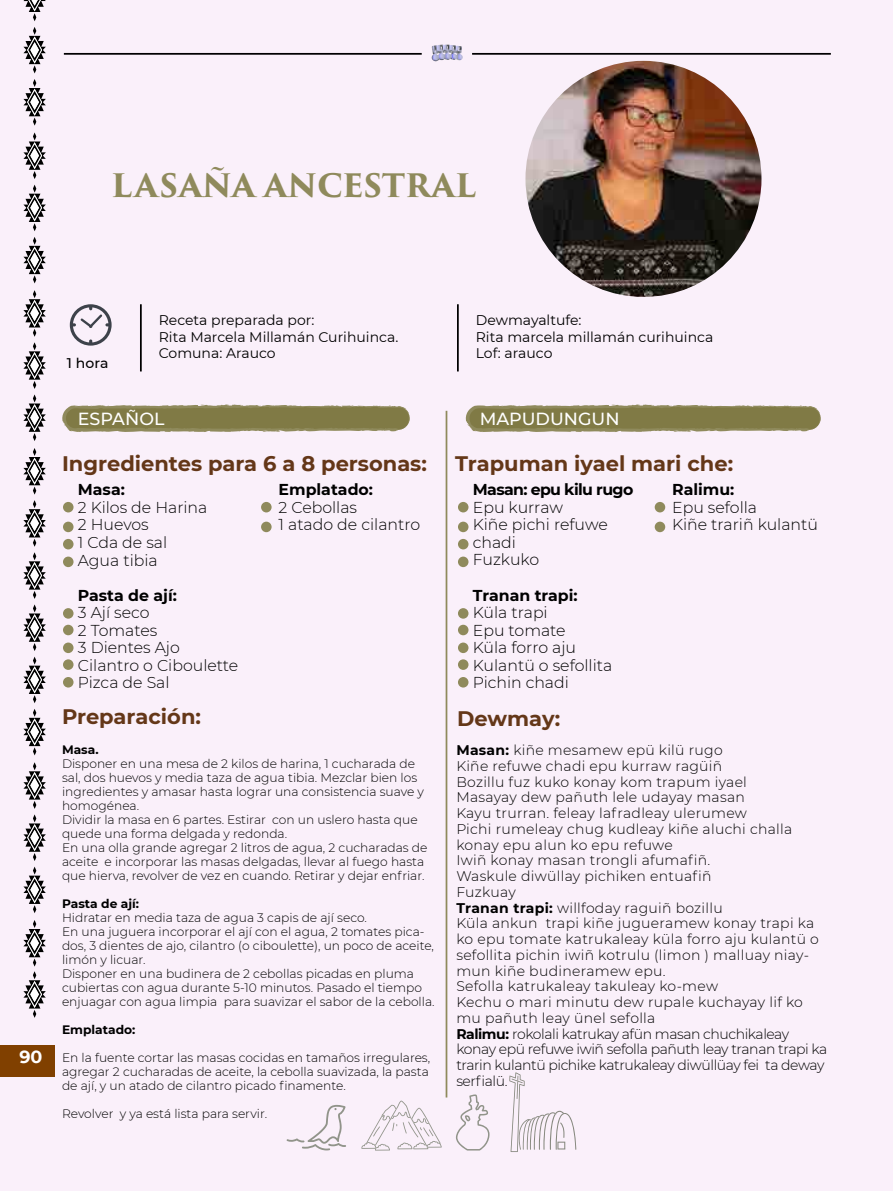
<style>
.page{position:relative;width:893px;height:1191px;background:#faf0fa}
.page>*{position:absolute;margin:0;border:0;box-sizing:border-box;transform-origin:0 0}
.t1{font:700 31.5px "Trajan Pro 3";color:#8f8a5c}
.t2{font:700 21px "Montserrat";color:#643718}
.t3{font:500 17.5px "Montserrat";color:#fff}
.t4{font:700 17.5px "Montserrat";color:#fff}
.t5{font:300 15.75px/17.5px "Montserrat";color:#000}
.t6{font:700 15.75px "Montserrat";color:#000}
.t7{font:700 15.75px "Montserrat";letter-spacing:-.04em;color:#000}
.t8{font:300 14px/15.8px "Montserrat";letter-spacing:.02em;color:#000}
.t9{font:14px/16.8px "Montserrat";color:#000}
.t10{font:500 14px "Montserrat";color:#000}
.t11{font:300 12.25px/14px "Montserrat";color:#000}
.t12{font:700 12.25px "Montserrat";color:#000}
.s1{font-weight:700}
</style>
<div class="page">
<div style="left:0;top:1045px;width:55px;height:31px;background:#804000"></div>
<svg style="left:23px;top:0;width:23px;height:21px"></svg>
<svg style="left:23px;top:27px;width:23px;height:46px"></svg>
<svg style="left:23px;top:79px;width:23px;height:47px"></svg>
<svg style="left:23px;top:133px;width:23px;height:46px"></svg>
<svg style="left:23px;top:185px;width:23px;height:46px"></svg>
<svg style="left:23px;top:237px;width:23px;height:46px"></svg>
<svg style="left:23px;top:290px;width:23px;height:151px"></svg>
<svg style="left:23px;top:448px;width:23px;height:46px"></svg>
<svg style="left:23px;top:500px;width:23px;height:203px"></svg>
<svg style="left:23px;top:709px;width:23px;height:46px"></svg>
<svg style="left:23px;top:762px;width:23px;height:151px"></svg>
<svg style="left:23px;top:920px;width:23px;height:97px"></svg>
<svg style="left:465px;top:404px;width:355px;height:28px;background:#8f885b"></svg>
<svg style="left:62px;top:404px;width:347px;height:28px;background:#8e885b"></svg>
<svg style="left:509px;top:1072px;width:67px;height:80px"></svg>
<svg style="left:456px;top:1094px;width:34px;height:56px"></svg>
<svg style="left:286px;top:1104px;width:60px;height:46px"></svg>
<svg style="left:361px;top:1100px;width:81px;height:50px"></svg>
<svg style="left:70px;top:304px;width:42px;height:41px"></svg>
<div style="left:63px;top:502px;width:11px;height:10px;background:#8f8a5c;border-radius:50%"></div>
<div style="left:458px;top:502px;width:10px;height:10px;background:#8f8a5c;border-radius:50%"></div>
<div style="left:261px;top:502px;width:11px;height:10px;background:#8f8a5c;border-radius:50%"></div>
<div style="left:655px;top:502px;width:10px;height:10px;background:#8f8a5c;border-radius:50%"></div>
<div style="left:63px;top:521px;width:11px;height:11px;background:#8f8a5c;border-radius:50%"></div>
<div style="left:458px;top:521px;width:10px;height:11px;background:#8f8a5c;border-radius:50%"></div>
<div style="left:261px;top:521px;width:11px;height:11px;background:#8f8a5c;border-radius:50%"></div>
<div style="left:655px;top:521px;width:10px;height:11px;background:#8f8a5c;border-radius:50%"></div>
<div style="left:63px;top:539px;width:11px;height:10px;background:#8f8a5c;border-radius:50%"></div>
<div style="left:458px;top:539px;width:10px;height:10px;background:#8f8a5c;border-radius:50%"></div>
<div style="left:63px;top:556px;width:11px;height:11px;background:#8f8a5c;border-radius:50%"></div>
<div style="left:458px;top:556px;width:10px;height:11px;background:#8f8a5c;border-radius:50%"></div>
<div style="left:63px;top:625px;width:11px;height:10px;background:#8f8a5c;border-radius:50%"></div>
<div style="left:458px;top:625px;width:10px;height:10px;background:#8f8a5c;border-radius:50%"></div>
<div style="left:63px;top:608px;width:11px;height:10px;background:#8f8a5c;border-radius:50%"></div>
<div style="left:458px;top:608px;width:10px;height:10px;background:#8f8a5c;border-radius:50%"></div>
<div style="left:63px;top:677px;width:11px;height:10px;background:#8f8a5c;border-radius:50%"></div>
<div style="left:458px;top:677px;width:10px;height:10px;background:#8f8a5c;border-radius:50%"></div>
<div style="left:63px;top:642px;width:11px;height:11px;background:#8f8a5c;border-radius:50%"></div>
<div style="left:458px;top:642px;width:10px;height:11px;background:#8f8a5c;border-radius:50%"></div>
<div style="left:63px;top:659px;width:11px;height:11px;background:#8f8a5c;border-radius:50%"></div>
<div style="left:458px;top:659px;width:10px;height:11px;background:#8f8a5c;border-radius:50%"></div>
<hr style="left:446px;top:411px;width:1px;height:686px;background:#8f8a5c">
<hr style="left:140px;top:304px;width:2px;height:67px;background:#000">
<hr style="left:457px;top:304px;width:2px;height:67px;background:#000">
<img style="left:525px;top:61px;width:236px;height:236px;border-radius:118px">
<img style="left:431px;top:45px;width:32px;height:16px">
<hr style="left:64px;top:53px;width:358px;height:2px;background:#000">
<hr style="left:472px;top:53px;width:359px;height:2px;background:#000">
<h1 class="t1" style="left:111px;top:162px;width:366px">LASAÑA ANCESTRAL</h1>
<h3 class="t4" style="left:19px;top:1044px;width:25px">90</h3>
<p class="t10" style="left:67px;top:354px;width:43px">1 hora</p>
<p class="t9" style="left:159px;top:311px;width:241px">Receta preparada por:<br>Rita Marcela Millamán Curihuinca.<br>Comuna: Arauco</p>
<p class="t9" style="left:476px;top:311px;width:239px">Dewmayaltufe:<br>Rita marcela millamán curihuinca<br>Lof: arauco</p>
<h3 class="t3" style="left:78px;top:406px;width:88px">ESPAÑOL</h3>
<h3 class="t3" style="left:480px;top:406px;width:141px">MAPUDUNGUN</h3>
<h2 class="t2" style="left:62px;top:448px;width:366px">Ingredientes para 6 a 8 personas:</h2>
<h2 class="t2" style="left:455px;top:448px;width:279px">Trapuman iyael mari che:</h2>
<p class="t6" style="left:78px;top:478px;width:48px">Masa:</p>
<p class="t5" style="left:78px;top:498px;width:131px">2 Kilos de Harina<br>2 Huevos<br>1 Cda de sal<br>Agua tibia</p>
<p class="t6" style="left:78px;top:583px;width:101px">Pasta de ají:</p>
<p class="t5" style="left:78px;top:603px;width:162px">3 Ají seco<br>2 Tomates<br>3 Dientes Ajo<br>Cilantro o Ciboulette<br>Pizca de Sal</p>
<p class="t6" style="left:279px;top:478px;width:96px">Emplatado:</p>
<p class="t5" style="left:279px;top:498px;width:143px">2 Cebollas<br>1 atado de cilantro</p>
<p class="t7" style="left:473px;top:478px;width:162px">Masan: epu kilu rugo</p>
<p class="t5" style="left:473px;top:498px;width:137px">Epu kurraw<br>Kiñe pichi refuwe chadi<br>Fuzkuko</p>
<p class="t6" style="left:473px;top:583px;width:106px">Tranan trapi:</p>
<p class="t5" style="left:473px;top:603px;width:141px">Küla trapi<br>Epu tomate<br>Küla forro aju<br>Kulantü o sefollita<br>Pichin chadi</p>
<h2 class="t2" style="left:62px;top:701px;width:141px">Preparación:</h2>
<h2 class="t2" style="left:457px;top:703px;width:104px">Dewmay:</h2>
<p class="t6" style="left:672px;top:478px;width:64px">Ralimu:</p>
<p class="t5" style="left:672px;top:498px;width:147px">Epu sefolla<br>Kiñe trariñ kulantü</p>
<p class="t12" style="left:62px;top:741px;width:38px">Masa.</p>
<p class="t11" style="left:62px;top:756px;width:367px">Disponer en una mesa de 2 kilos de harina, 1 cucharada de sal, dos huevos y media taza de agua tibia. Mezclar bien los ingredientes y amasar hasta lograr una consistencia suave y homogénea.<br>Dividir la masa en 6 partes. Estirar con un uslero hasta que quede una forma delgada y redonda.<br>En una olla grande agregar 2 litros de agua, 2 cucharadas de aceite e incorporar las masas delgadas, llevar al fuego hasta que hierva, revolver de vez en cuando. Retirar y dejar enfriar.</p>
<p class="t12" style="left:62px;top:895px;width:79px">Pasta de ají:</p>
<p class="t11" style="left:62px;top:910px;width:374px">Hidratar en media taza de agua 3 capis de ají seco.<br>En una juguera incorporar el ají con el agua, 2 tomates pica&shy;dos, 3 dientes de ajo, cilantro (o ciboulette), un poco de aceite, limón y licuar.<br>Disponer en una budinera de 2 cebollas picadas en pluma cubiertas con agua durante 5-10 minutos. Pasado el tiempo enjuagar con agua limpia para suavizar el sabor de la cebolla.</p>
<p class="t12" style="left:62px;top:1021px;width:75px">Emplatado:</p>
<p class="t11" style="left:62px;top:1050px;width:370px;text-align:justify">En la fuente cortar las masas cocidas en tamaños irregulares, agregar 2 cucharadas de aceite, la cebolla suavizada, la pasta de ají, y un atado de cilantro picado finamente.</p>
<p class="t11" style="left:62px;top:1106px;width:207px">Revolver y ya está lista para servir.</p>
<p class="t8" style="left:456px;top:741px;width:372px"><span class="s1">Masan:</span> kiñe mesamew epü kilü rugo<br>Kiñe refuwe chadi epu kurraw ragüiñ<br>Bozillu fuz kuko konay kom trapum iyael<br>Masayay dew pañuth lele udayay masan<br>Kayu trurran. feleay lafradleay ulerumew<br>Pichi rumeleay chug kudleay kiñe aluchi challa konay epu alun ko epu refuwe<br>Iwiñ konay masan trongli afumafiñ.<br>Waskule diwüllay pichiken entuafiñ<br>Fuzkuay<br><span class="s1">Tranan trapi:</span> willfoday raguiñ bozillu<br>Küla ankun trapi kiñe jugueramew konay trapi ka ko epu tomate katrukaleay küla forro aju kulantü o sefollita pichin iwiñ kotrulu (limon ) malluay niay&shy;mun kiñe budineramew epu.<br>Sefolla katrukaleay takuleay ko-mew<br>Kechu o mari minutu dew rupale kuchayay lif ko mu pañuth leay ünel sefolla<br><span class="s1">Ralimu:</span> rokolali katrukay afün masan chuchikaleay konay epü refuwe iwiñ sefolla pañuth leay tranan trapi ka trarin kulantü pichike katrukaleay diwüllüay fei ta deway serfialü.</p>
</div>
